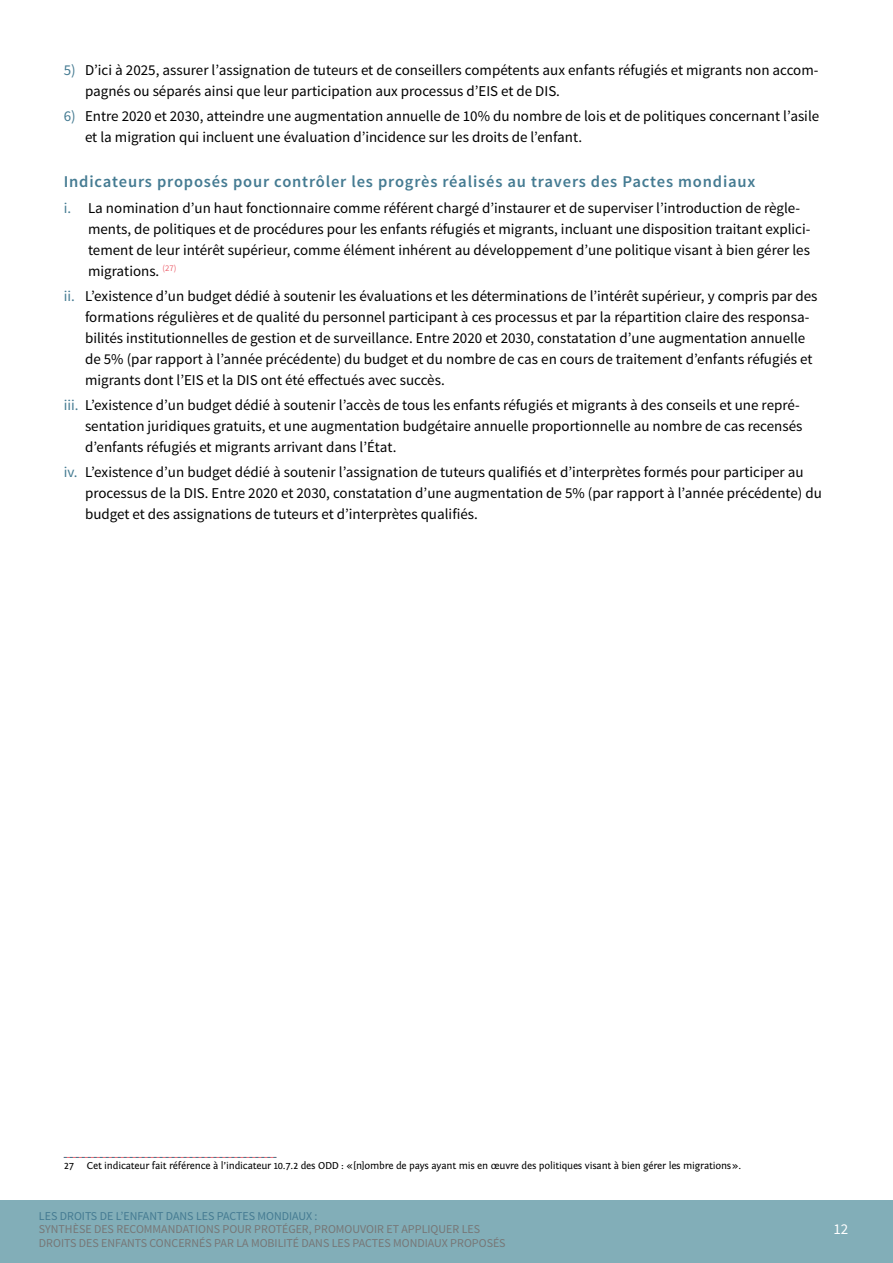
<style>
.page{position:relative;width:893px;height:1263px;background:#fff}
.page>*{position:absolute;margin:0;border:0;box-sizing:border-box;transform-origin:0 0}
.t1{font:600 16.5px "Source Sans Pro";letter-spacing:.05em;color:#457b92}
.t2{font:15px/21px "Source Sans Pro";color:#000}
.t3{font:15px "Source Sans Pro";color:#fff}
.t4{font:12px/13.5px "Source Sans Pro";color:#777}
.t5{font:12px "Source Sans Pro";color:#457b92}
.t6{font:10.5px "Fontin Sans";letter-spacing:-.02em;color:#000}
.s1{color:#457b92}
</style>
<div class="page">
<div style="left:0;top:1200px;width:893px;height:63px;background:#82aeb8"></div>
<svg style="left:64px;top:1157px;width:212px;height:1px"></svg>
<p class="t2" style="left:85px;top:60px;width:735px;text-indent:-21px"><span class="s1">5)</span> D’ici à 2025, assurer l’assignation de tuteurs et de conseillers compétents aux enfants réfugiés et migrants non accom&shy;pagnés ou séparés ainsi que leur participation aux processus d’EIS et de DIS.</p>
<p class="t2" style="left:85px;top:106px;width:736px;text-indent:-21px"><span class="s1">6)</span> Entre 2020 et 2030, atteindre une augmentation annuelle de 10% du nombre de lois et de politiques concernant l’asile et la migration qui incluent une évaluation d’incidence sur les droits de l’enfant.</p>
<p class="t1" style="left:64px;top:171px;width:693px">Indicateurs proposés pour contrôler les progrès réalisés au travers des Pactes mondiaux</p>
<p class="t2" style="left:88px;top:197px;width:724px;text-indent:-24px"><span class="s1">i.</span> La nomination d’un haut fonctionnaire comme référent chargé d’instaurer et de superviser l’introduction de règle&shy;ments, de politiques et de procédures pour les enfants réfugiés et migrants, incluant une disposition traitant explici&shy;tement de leur intérêt supérieur, comme élément inhérent au développement d’une politique visant à bien gérer les migrations. <sup>(27)</sup></p>
<p class="t2" style="left:85px;top:286px;width:734px;text-indent:-21px"><span class="s1">ii.</span> L’existence d’un budget dédié à soutenir les évaluations et les déterminations de l’intérêt supérieur, y compris par des formations régulières et de qualité du personnel participant à ces processus et par la répartition claire des responsa&shy;bilités institutionnelles de gestion et de surveillance. Entre 2020 et 2030, constatation d’une augmentation annuelle de 5% (par rapport à l’année précédente) du budget et du nombre de cas en cours de traitement d’enfants réfugiés et migrants dont l’EIS et la DIS ont été effectués avec succès.</p>
<p class="t2" style="left:85px;top:395px;width:719px;text-indent:-21px"><span class="s1">iii.</span> L’existence d’un budget dédié à soutenir l’accès de tous les enfants réfugiés et migrants à des conseils et une repré&shy;sentation juridiques gratuits, et une augmentation budgétaire annuelle proportionnelle au nombre de cas recensés d’enfants réfugiés et migrants arrivant dans l’État.</p>
<p class="t2" style="left:85px;top:462px;width:738px;text-indent:-21px"><span class="s1">iv.</span> L’existence d’un budget dédié à soutenir l’assignation de tuteurs qualifiés et d’interprètes formés pour participer au processus de la DIS. Entre 2020 et 2030, constatation d’une augmentation de 5% (par rapport à l’année précédente) du budget et des assignations de tuteurs et d’interprètes qualifiés.</p>
<p class="t6" style="left:64px;top:1160px;width:679px">27 Cet indicateur fait référence à l’indicateur 10.7.2 des ODD : «[n]ombre de pays ayant mis en œuvre des politiques visant à bien gérer les migrations».</p>
<p class="t5" style="left:39px;top:1208px;width:280px">LES DROITS DE L’ENFANT DANS LES PACTES MONDIAUX :</p>
<p class="t4" style="left:39px;top:1222px;width:468px">SYNTHÈSE DES RECOMMANDATIONS POUR PROTÉGER, PROMOUVOIR ET APPLIQUER LES<br>DROITS DES ENFANTS CONCERNÉS PAR LA MOBILITÉ DANS LES PACTES MONDIAUX PROPOSÉS</p>
<p class="t3" style="left:833px;top:1220px;width:16px">12</p>
</div>
